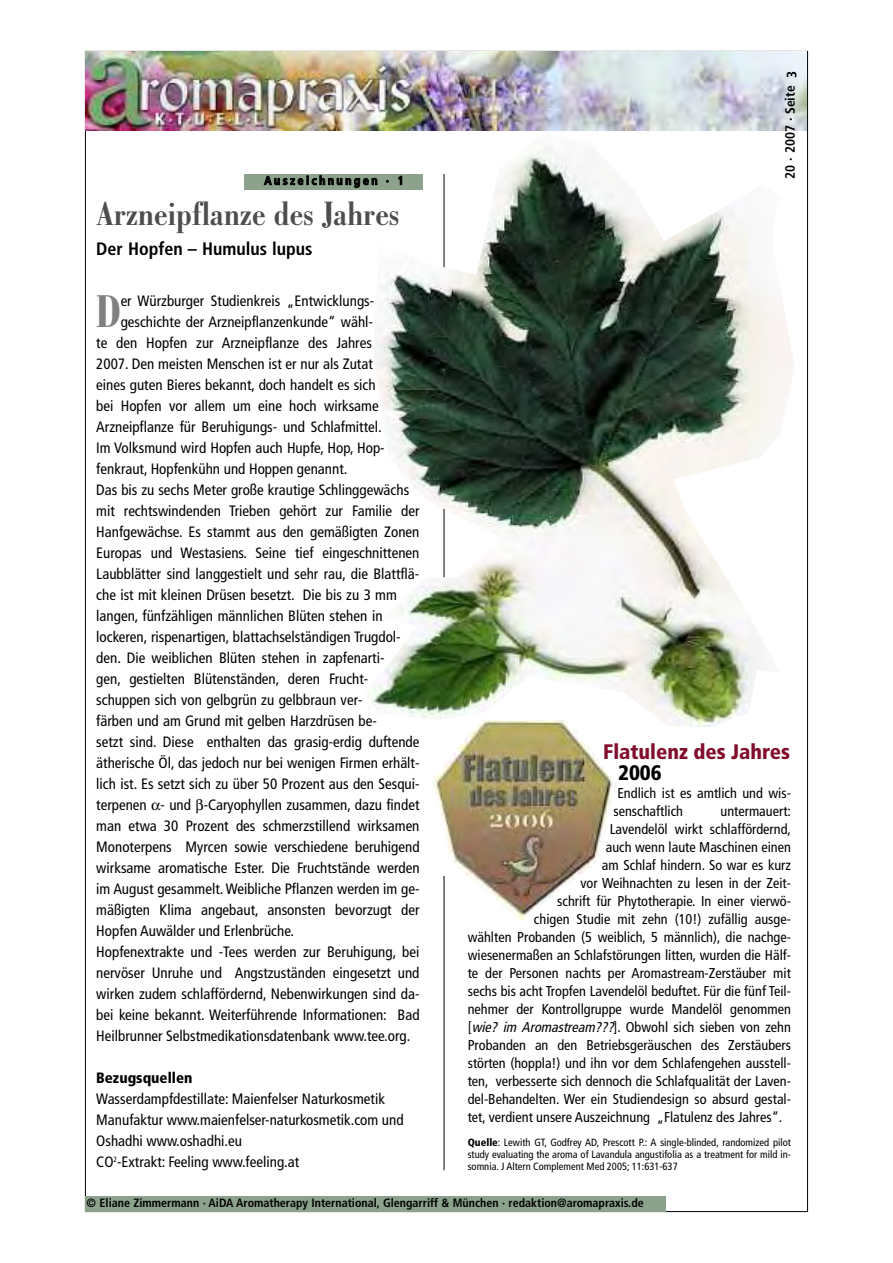
<style>
.page{position:relative;width:893px;height:1263px;background:#fff}
.page>*{position:absolute;margin:0;border:0;box-sizing:border-box;transform-origin:0 0}
.t1{font:700 condensed 49.05px "Bodoni";color:#808080}
.t2{font:700 condensed 36px "Bodoni";color:#4d4d4d}
.t3{font:900 condensed 21px "Frutiger";color:#820c2c}
.t4{font:900 condensed 21px "Frutiger";color:#000}
.t5{font:700 condensed 18px "Frutiger";color:#000}
.t6{font:condensed 15px/21px "Frutiger";color:#000}
.t7{font:900 condensed 15px "Frutiger";color:#000}
.t8{font:condensed 14.25px/18px "Frutiger";color:#000}
.t9{font:700 condensed 13.5px "Frutiger";color:#000}
.t10{font:700 condensed 12px "Frutiger";color:#000}
.t11{font:700 condensed 12px "Frutiger";letter-spacing:.205em;color:#000}
.t12{font:condensed 10.5px/12px "Frutiger";color:#000;text-align:justify}
.s1{font-style:italic}
.s2{font-weight:900}
</style>
<div class="page">
<img style="left:86px;top:51px;width:720px;height:79px">
<div style="left:244px;top:174px;width:179px;height:16px;background:#8ca28d"></div>
<div style="left:85px;top:1196px;width:580px;height:16px;background:#8ca28d"></div>
<hr style="left:444px;top:876px;width:1px;height:294px;background:#000">
<img style="left:369px;top:146px;width:425px;height:581px">
<img style="left:432px;top:718px;width:184px;height:202px">
<p class="t11" style="left:264px;top:176px;width:141px">Auszeichnungen · 1</p>
<h2 class="t2" style="left:96px;top:202px;width:305px">Arzneipflanze des Jahres</h2>
<p class="t5" style="left:96px;top:241px;width:218px">Der Hopfen – Humulus lupus</p>
<h1 class="t1" style="left:96px;top:295px;width:26px">D</h1>
<p class="t6" style="left:121px;top:291px;width:255px">er Würzburger Studienkreis „Entwicklungs-</p>
<p class="t6" style="left:121px;top:312px;width:254px">geschichte der Arzneipflanzenkunde“ wähl-</p>
<p class="t6" style="left:96px;top:333px;width:277px">te den Hopfen zur Arzneipflanze des Jahres</p>
<p class="t6" style="left:96px;top:354px;width:278px">2007. Den meisten Menschen ist er nur als Zutat</p>
<p class="t6" style="left:96px;top:375px;width:281px">eines guten Bieres bekannt, doch handelt es sich</p>
<p class="t6" style="left:96px;top:396px;width:284px">bei Hopfen vor allem um eine hoch wirksame</p>
<p class="t6" style="left:96px;top:417px;width:287px">Arzneipflanze für Beruhigungs- und Schlafmittel.</p>
<p class="t6" style="left:96px;top:438px;width:290px">Im Volksmund wird Hopfen auch Hupfe, Hop, Hop-</p>
<p class="t6" style="left:96px;top:459px;width:253px">fenkraut, Hopfenkühn und Hoppen genannt.</p>
<p class="t6" style="left:96px;top:480px;width:314px">Das bis zu sechs Meter große krautige Schlinggewächs</p>
<p class="t6" style="left:96px;top:501px;width:325px">mit rechtswindenden Trieben gehört zur Familie der</p>
<p class="t6" style="left:96px;top:522px;width:325px">Hanfgewächse. Es stammt aus den gemäßigten Zonen</p>
<p class="t6" style="left:96px;top:543px;width:325px">Europas und Westasiens. Seine tief eingeschnittenen</p>
<p class="t6" style="left:96px;top:564px;width:324px">Laubblätter sind langgestielt und sehr rau, die Blattflä-</p>
<p class="t6" style="left:96px;top:585px;width:302px">che ist mit kleinen Drüsen besetzt. Die bis zu 3 mm</p>
<p class="t6" style="left:96px;top:606px;width:288px">langen, fünfzähligen männlichen Blüten stehen in</p>
<p class="t6" style="left:96px;top:627px;width:306px">lockeren, rispenartigen, blattachselständigen Trugdol-</p>
<p class="t6" style="left:96px;top:648px;width:290px">den. Die weiblichen Blüten stehen in zapfenarti-</p>
<p class="t6" style="left:96px;top:669px;width:274px">gen, gestielten Blütenständen, deren Frucht-</p>
<p class="t6" style="left:96px;top:690px;width:268px">schuppen sich von gelbgrün zu gelbbraun ver-</p>
<p class="t6" style="left:96px;top:711px;width:282px">färben und am Grund mit gelben Harzdrüsen be-</p>
<p class="t6" style="left:96px;top:732px;width:325px">setzt sind. Diese enthalten das grasig-erdig duftende</p>
<p class="t6" style="left:96px;top:753px;width:325px">ätherische Öl, das jedoch nur bei wenigen Firmen erhält-</p>
<p class="t6" style="left:96px;top:774px;width:325px">lich ist. Es setzt sich zu über 50 Prozent aus den Sesqui-</p>
<p class="t6" style="left:96px;top:795px;width:325px">terpenen - und -Caryophyllen zusammen, dazu findet</p>
<p class="t6" style="left:96px;top:816px;width:325px">man etwa 30 Prozent des schmerzstillend wirksamen</p>
<p class="t6" style="left:96px;top:837px;width:325px">Monoterpens Myrcen sowie verschiedene beruhigend</p>
<p class="t6" style="left:96px;top:858px;width:325px">wirksame aromatische Ester. Die Fruchtstände werden</p>
<p class="t6" style="left:96px;top:879px;width:325px">im August gesammelt. Weibliche Pflanzen werden im ge-</p>
<p class="t6" style="left:96px;top:900px;width:325px">mäßigten Klima angebaut, ansonsten bevorzugt der</p>
<p class="t6" style="left:96px;top:921px;width:199px">Hopfen Auwälder und Erlenbrüche.</p>
<p class="t6" style="left:96px;top:942px;width:325px">Hopfenextrakte und -Tees werden zur Beruhigung, bei</p>
<p class="t6" style="left:96px;top:963px;width:325px">nervöser Unruhe und Angstzuständen eingesetzt und</p>
<p class="t6" style="left:96px;top:984px;width:325px">wirken zudem schlaffördernd, Nebenwirkungen sind da-</p>
<p class="t6" style="left:96px;top:1005px;width:325px">bei keine bekannt. Weiterführende Informationen: Bad</p>
<p class="t6" style="left:96px;top:1026px;width:315px">Heilbrunner Selbstmedikationsdatenbank www.tee.org.</p>
<p class="t7" style="left:96px;top:1072px;width:98px">Bezugsquellen</p>
<p class="t6" style="left:96px;top:1089px;width:309px">Wasserdampfdestillate: Maienfelser Naturkosmetik Manufaktur www.maienfelser-naturkosmetik.com und Oshadhi www.oshadhi.eu<br>CO<sup>2</sup>-Extrakt: Feeling www.feeling.at</p>
<p class="t9" style="left:786px;top:78px;width:9px;rotate:-90deg">3</p>
<p class="t9" style="left:785px;top:179px;width:95px;rotate:-90deg">20 · 2007 · Seite</p>
<h3 class="t3" style="left:603px;top:743px;width:188px">Flatulenz des Jahres</h3>
<h3 class="t4" style="left:618px;top:764px;width:45px">2006</h3>
<p class="t8" style="left:613px;top:785px;width:179px">Endlich ist es amtlich und wis&shy;senschaftlich</p>
<p class="t8" style="left:720px;top:803px;width:72px">untermauert:</p>
<p class="t8" style="left:610px;top:821px;width:183px">Lavendelöl wirkt schlaffördernd,</p>
<p class="t8" style="left:606px;top:839px;width:187px">auch wenn laute Maschinen einen</p>
<p class="t8" style="left:602px;top:857px;width:191px">am Schlaf hindern. So war es kurz</p>
<p class="t8" style="left:580px;top:875px;width:212px">vor Weihnachten zu lesen in der Zeit-</p>
<p class="t8" style="left:557px;top:893px;width:235px">schrift für Phytotherapie. In einer vierwö-</p>
<p class="t8" style="left:534px;top:911px;width:258px">chigen Studie mit zehn (10!) zufällig ausge-</p>
<p class="t8" style="left:468px;top:929px;width:325px">wählten Probanden (5 weiblich, 5 männlich), die nachge-</p>
<p class="t8" style="left:468px;top:947px;width:325px">wiesenermaßen an Schlafstörungen litten, wurden die Hälf-</p>
<p class="t8" style="left:468px;top:965px;width:325px">te der Personen nachts per Aromastream-Zerstäuber mit</p>
<p class="t8" style="left:468px;top:983px;width:325px">sechs bis acht Tropfen Lavendelöl beduftet. Für die fünf Teil-</p>
<p class="t8" style="left:468px;top:1001px;width:325px">nehmer der Kontrollgruppe wurde Mandelöl genommen</p>
<p class="t8" style="left:468px;top:1019px;width:325px">[<span class="s1">wie? im Aromastream???</span>]. Obwohl sich sieben von zehn</p>
<p class="t8" style="left:468px;top:1037px;width:325px">Probanden an den Betriebsgeräuschen des Zerstäubers</p>
<p class="t8" style="left:468px;top:1055px;width:325px">störten (hoppla!) und ihn vor dem Schlafengehen ausstell-</p>
<p class="t8" style="left:468px;top:1073px;width:325px">ten, verbesserte sich dennoch die Schlafqualität der Laven-</p>
<p class="t8" style="left:468px;top:1091px;width:325px">del-Behandelten. Wer ein Studiendesign so absurd gestal-</p>
<p class="t8" style="left:468px;top:1109px;width:316px">tet, verdient unsere Auszeichnung „Flatulenz des Jahres“.</p>
<p class="t12" style="left:468px;top:1137px;width:325px"><span class="s2">Quelle</span>: Lewith GT, Godfrey AD, Prescott P.: A single-blinded, randomized pilot study evaluating the aroma of Lavandula angustifolia as a treatment for mild in&shy;somnia. J Altern Complement Med 2005; 11:631-637</p>
<p class="t10" style="left:87px;top:1198px;width:559px">© Eliane Zimmermann · AiDA Aromatherapy International, Glengarriff &amp; München · redaktion@aromapraxis.de</p>
</div>
